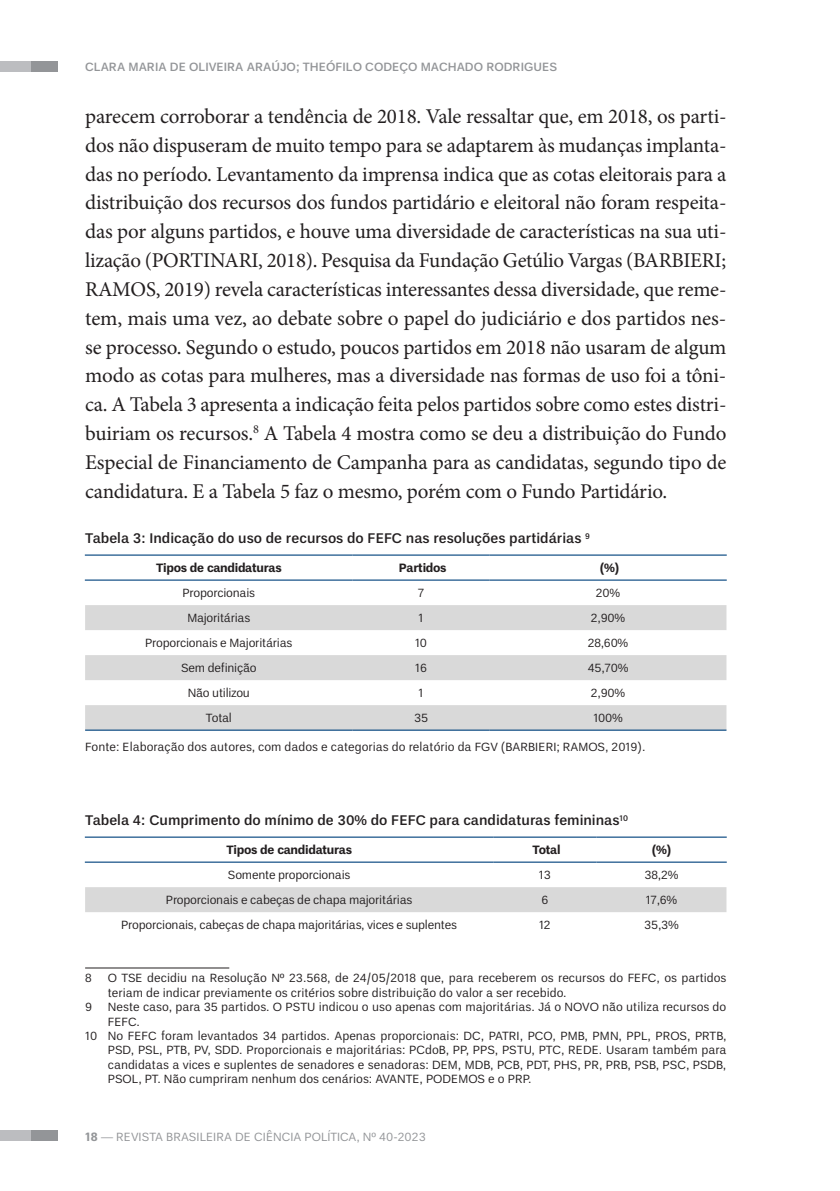
<style>
.page{position:relative;width:840px;height:1191px;background:#fff}
.page>*{position:absolute;margin:0;border:0;box-sizing:border-box;transform-origin:0 0}
.hb_txtCorrido{font:21px/28.8px "Minion Pro";letter-spacing:-.01em;color:#231f20;text-align:justify}
.hb_figTabEtc_títulos{font:500 14px "Un B Pro";color:#231f20}
.hb_rodapeTexto{font:12px/14.4px "Un B Pro";color:#231f20}
.hb_qdrTab_02_corpo{font:12px "Un B Pro";letter-spacing:-.02em;color:#231f20}
.hb_qdrTabFigEtc_03_f{font:12px "Un B Pro";color:#231f20}
.t1{font:500 12px "Un B Pro";color:#939598}
.hb_qdrTab_01_cabeça{font:700 12px "Un B Pro";letter-spacing:-.02em;color:#231f20}
.t2{font:12px "Un B Pro";color:#939598}
.s1{font-weight:700}
</style>
<div class="page">
<div style="left:0;top:61px;width:58px;height:11px;background:#939598"></div>
<div style="left:0;top:1130px;width:58px;height:11px;background:#939598"></div>
<div style="left:0;top:61px;width:31px;height:11px;background:#bcbdc0"></div>
<div style="left:0;top:1130px;width:31px;height:11px;background:#bcbdc0"></div>
<svg style="left:85px;top:605px;width:641px;height:124px;fill:#d9d9d9"></svg>
<hr style="left:85px;top:554px;width:267px;height:1px;background:#00427d">
<hr style="left:352px;top:554px;width:137px;height:1px;background:#00427d">
<hr style="left:489px;top:554px;width:237px;height:1px;background:#00427d">
<hr style="left:85px;top:579px;width:267px;height:1px;background:#00427d">
<hr style="left:352px;top:579px;width:137px;height:1px;background:#00427d">
<hr style="left:489px;top:579px;width:237px;height:1px;background:#00427d">
<hr style="left:85px;top:729px;width:267px;height:1px;background:#00427d">
<hr style="left:352px;top:729px;width:137px;height:1px;background:#00427d">
<hr style="left:489px;top:729px;width:237px;height:1px;background:#00427d">
<svg style="left:85px;top:862px;width:641px;height:50px"></svg>
<hr style="left:85px;top:836px;width:408px;height:1px;background:#00427d">
<hr style="left:493px;top:836px;width:103px;height:1px;background:#00427d">
<hr style="left:596px;top:836px;width:130px;height:1px;background:#00427d">
<hr style="left:85px;top:861px;width:408px;height:1px;background:#00427d">
<hr style="left:493px;top:861px;width:103px;height:1px;background:#00427d">
<hr style="left:596px;top:861px;width:130px;height:1px;background:#00427d">
<hr style="left:85px;top:967px;width:144px;height:1px;background:#231f20">
<p class="t1" style="left:85px;top:58px;width:473px">CLARA MARIA DE OLIVEIRA ARAÚJO; THEÓFILO CODEÇO MACHADO RODRIGUES</p>
<p class="hb_txtCorrido" style="left:85px;top:102px;width:642px">parecem corroborar a tendência de 2018. Vale ressaltar que, em 2018, os parti&shy;dos não dispuseram de muito tempo para se adaptarem às mudanças implanta&shy;das no período. Levantamento da imprensa indica que as cotas eleitorais para a distribuição dos recursos dos fundos partidário e eleitoral não foram respeita&shy;das por alguns partidos, e houve uma diversidade de características na sua uti&shy;lização (PORTINARI, 2018). Pesquisa da Fundação Getúlio Vargas (BARBIERI; RAMOS, 2019) revela características interessantes dessa diversidade, que reme&shy;tem, mais uma vez, ao debate sobre o papel do judiciário e dos partidos nes&shy;se processo. Segundo o estudo, poucos partidos em 2018 não usaram de algum modo as cotas para mulheres, mas a diversidade nas formas de uso foi a tôni&shy;ca. A Tabela 3 apresenta a indicação feita pelos partidos sobre como estes distri&shy;buiriam os recursos.<sup>8</sup> A Tabela 4 mostra como se deu a distribuição do Fundo Especial de Financiamento de Campanha para as candidatas, segundo tipo de candidatura. E a Tabela 5 faz o mesmo, porém com o Fundo Partidário.</p>
<p class="hb_figTabEtc_títulos" style="left:85px;top:527px;width:506px">Tabela 3: I ndicação do uso de recursos do FEFC nas resoluções partidárias <sup>9</sup></p>
<p class="hb_qdrTab_01_cabeça" style="left:156px;top:561px;width:127px">Tipos de candidaturas</p>
<p class="hb_qdrTab_01_cabeça" style="left:398px;top:561px;width:49px">Partidos</p>
<p class="hb_qdrTab_01_cabeça" style="left:599px;top:561px;width:21px">(%)</p>
<p class="hb_qdrTab_02_corpo" style="left:182px;top:586px;width:74px">Proporcionais</p>
<p class="hb_qdrTab_02_corpo" style="left:417px;top:586px;width:8px">7</p>
<p class="hb_qdrTab_02_corpo" style="left:595px;top:586px;width:26px">20%</p>
<p class="hb_qdrTab_02_corpo" style="left:187px;top:611px;width:64px">Majoritárias</p>
<p class="hb_qdrTab_02_corpo" style="left:418px;top:611px;width:7px">1</p>
<p class="hb_qdrTab_02_corpo" style="left:590px;top:611px;width:36px">2,90%</p>
<p class="hb_qdrTab_02_corpo" style="left:145px;top:636px;width:149px">Proporcionais e Majoritárias</p>
<p class="hb_qdrTab_02_corpo" style="left:415px;top:636px;width:13px">10</p>
<p class="hb_qdrTab_02_corpo" style="left:587px;top:636px;width:42px">28,60%</p>
<p class="hb_qdrTab_02_corpo" style="left:181px;top:661px;width:77px">Sem definição</p>
<p class="hb_qdrTab_02_corpo" style="left:415px;top:661px;width:13px">16</p>
<p class="hb_qdrTab_02_corpo" style="left:587px;top:661px;width:42px">45,70%</p>
<p class="hb_qdrTab_02_corpo" style="left:188px;top:686px;width:64px">Não utilizou</p>
<p class="hb_qdrTab_02_corpo" style="left:418px;top:686px;width:7px">1</p>
<p class="hb_qdrTab_02_corpo" style="left:590px;top:686px;width:36px">2,90%</p>
<p class="hb_qdrTab_02_corpo" style="left:206px;top:711px;width:28px">Total</p>
<p class="hb_qdrTab_02_corpo" style="left:414px;top:711px;width:16px">35</p>
<p class="hb_qdrTab_02_corpo" style="left:593px;top:711px;width:31px">100%</p>
<p class="hb_qdrTabFigEtc_03_f" style="left:85px;top:739px;width:561px">Fonte: Elaboração dos autores, com dados e categorias do relatório da FGV (BARBIERI; RAMOS, 2019).</p>
<p class="hb_figTabEtc_títulos" style="left:85px;top:809px;width:544px">Tabela 4: Cumprimento do mínimo de 30% do FEFC para candidaturas femininas<sup>10</sup></p>
<p class="hb_qdrTab_01_cabeça" style="left:226px;top:843px;width:127px">Tipos de candidaturas</p>
<p class="hb_qdrTab_01_cabeça" style="left:532px;top:843px;width:30px">Total</p>
<p class="hb_qdrTab_01_cabeça" style="left:651px;top:843px;width:21px">(%)</p>
<p class="hb_qdrTab_02_corpo" style="left:228px;top:868px;width:124px">Somente proporcionais</p>
<p class="hb_qdrTab_02_corpo" style="left:538px;top:868px;width:13px">13</p>
<p class="hb_qdrTab_02_corpo" style="left:644px;top:868px;width:35px">38,2%</p>
<p class="hb_qdrTab_02_corpo" style="left:166px;top:893px;width:248px">Proporcionais e cabeças de chapa majoritárias</p>
<p class="hb_qdrTab_02_corpo" style="left:541px;top:893px;width:9px">6</p>
<p class="hb_qdrTab_02_corpo" style="left:645px;top:893px;width:33px">17,6%</p>
<p class="hb_qdrTab_02_corpo" style="left:121px;top:918px;width:337px">Proporcionais, cabeças de chapa majoritárias, vices e suplentes</p>
<p class="hb_qdrTab_02_corpo" style="left:538px;top:918px;width:13px">12</p>
<p class="hb_qdrTab_02_corpo" style="left:643px;top:918px;width:36px">35,3%</p>
<p class="hb_rodapeTexto" style="left:85px;top:971px;width:8px">8</p>
<p class="hb_rodapeTexto" style="left:108px;top:971px;width:619px">O TSE decidiu na Resolução Nº 23.568, de 24/05/2018 que, para receberem os recursos do FEFC, os partidos teriam de indicar previamente os critérios sobre distribuição do valor a ser recebido.</p>
<p class="hb_rodapeTexto" style="left:85px;top:999px;width:9px">9</p>
<p class="hb_rodapeTexto" style="left:108px;top:999px;width:619px">Neste caso, para 35 partidos. O PSTU indicou o uso apenas com majoritárias. Já o NOVO não utiliza recursos do<br>FEFC.</p>
<p class="hb_rodapeTexto" style="left:108px;top:1028px;width:620px;text-align:justify;text-indent:-23px">10 No FEFC foram levantados 34 partidos. Apenas proporcionais: DC, PATRI, PCO, PMB, PMN, PPL, PROS, PRTB, PSD, PSL, PTB, PV, SDD. Proporcionais e majoritárias: PCdoB, PP, PPS, PSTU, PTC, REDE. Usaram também para candidatas a vices e suplentes de senadores e senadoras: DEM, MDB, PCB, PDT, PHS, PR, PRB, PSB, PSC, PSDB, PSOL, PT. Não cumpriram nenhum dos cenários: AVANTE, PODEMOS e o PRP.</p>
<p class="t2" style="left:85px;top:1129px;width:342px"><span class="s1">18</span> — REVISTA BRASILEIRA DE CIÊNCIA POLÍTICA, Nº 40-2023</p>
</div>
